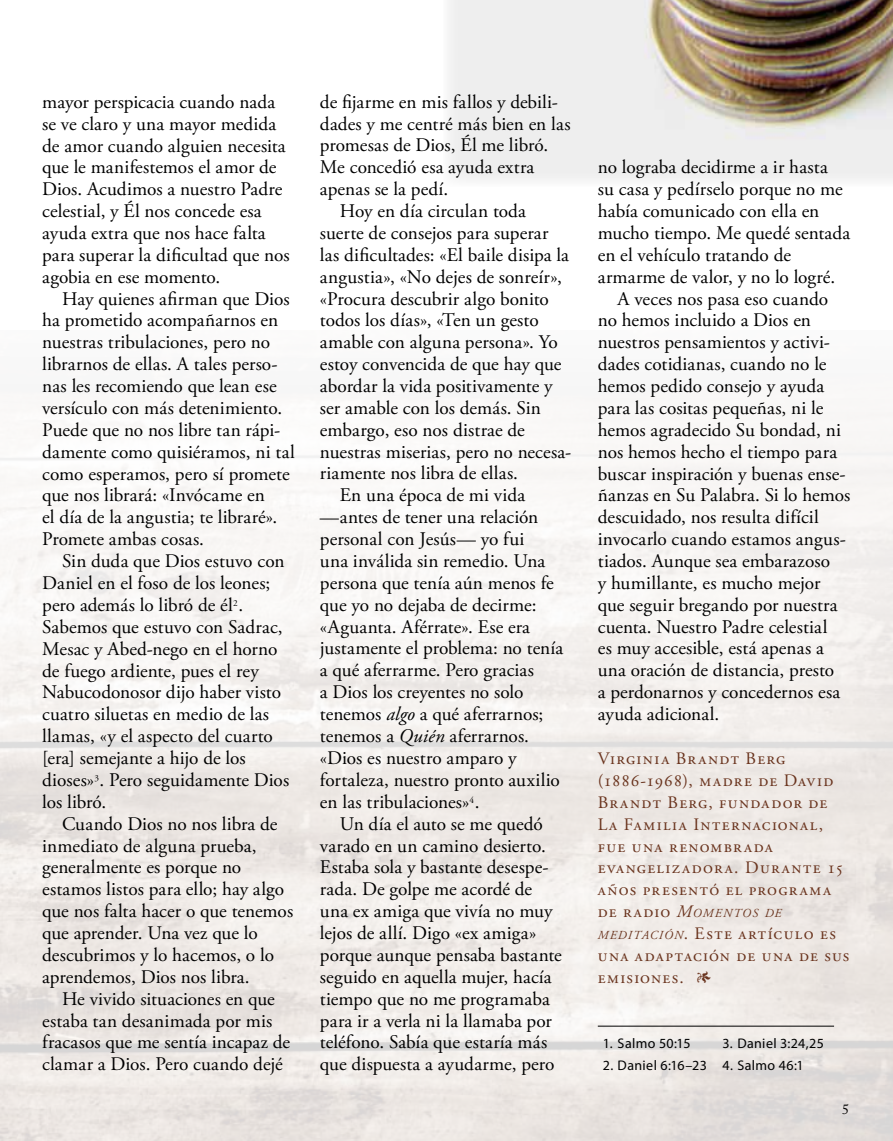
<style>
.page{position:relative;width:893px;height:1141px;background:#fff}
.page>*{position:absolute;margin:0;border:0;box-sizing:border-box;transform-origin:0 0}
.t1{font:19.25px/21.9px "Adobe Garamond Pro";letter-spacing:-.01em;color:#000}
.t2{font:17.5px/21.9px "Adobe Garamond Pro";letter-spacing:.08em;color:#6a341e}
.t3{font:14px "Myriad Pro";letter-spacing:.025em;color:#000}
.t4{font:14px "Adobe Caslon Pro";color:#000}
.t5{font:italic 12.25px "Adobe Garamond Pro";letter-spacing:.095em;color:#6a341e}
.s1{font-style:italic}
.s2{font-style:normal;font-size:17.5px}
.s3{font-size:17.5px}
.s4{font-style:italic;font-size:12.25px}
</style>
<div class="page">
<img style="left:449px;top:0;width:444px;height:180px">
<hr style="left:598px;top:1026px;width:236px;height:1px;background:#000">
<p class="t1" style="left:42px;top:91px;width:249px">mayor perspicacia cuando nada se ve claro y una mayor medida de amor cuando alguien necesita que le manifestemos el amor de<br>Dios. Acudimos a nuestro Padre celestial, y Él nos concede esa ayuda extra que nos hace falta para superar la dificultad que nos agobia en ese momento.</p>
<p class="t1" style="left:42px;top:288px;width:254px;text-indent:20px">Hay quienes afirman que Dios ha prometido acompañarnos en nuestras tribulaciones, pero no librarnos de ellas. A tales perso&shy;nas les recomiendo que lean ese versículo con más detenimiento.<br>Puede que no nos libre tan rápi&shy;damente como quisiéramos, ni tal como esperamos, pero sí promete que nos librará: «Invócame en<br>el día de la angustia; te libraré».<br>Promete ambas cosas.</p>
<p class="t1" style="left:42px;top:551px;width:249px;text-indent:20px">Sin duda que Dios estuvo con<br>Daniel en el foso de los leones; pero además lo libró de él<sup>2</sup>.<br>Sabemos que estuvo con Sadrac,<br>Mesac y Abed-nego en el horno de fuego ardiente, pues el rey<br>Nabucodonosor dijo haber visto cuatro siluetas en medio de las llamas, «y el aspecto del cuarto [era] semejante a hijo de los dioses»<sup>3</sup>. Pero seguidamente Dios los libró.</p>
<p class="t1" style="left:42px;top:813px;width:253px;text-indent:20px">Cuando Dios no nos libra de inmediato de alguna prueba, generalmente es porque no estamos listos para ello; hay algo que nos falta hacer o que tenemos que aprender. Una vez que lo descubrimos y lo hacemos, o lo aprendemos, Dios nos libra.</p>
<p class="t1" style="left:42px;top:988px;width:250px;text-indent:20px">He vivido situaciones en que estaba tan desanimada por mis fracasos que me sentía incapaz de clamar a Dios. Pero cuando dejé</p>
<p class="t1" style="left:320px;top:91px;width:240px">de fijarme en mis fallos y debili-</p>
<p class="t1" style="left:320px;top:113px;width:252px">dades y me centré más bien en las</p>
<p class="t1" style="left:320px;top:135px;width:230px">promesas de Dios, Él me libró.</p>
<p class="t1" style="left:320px;top:157px;width:216px">Me concedió esa ayuda extra</p>
<p class="t1" style="left:320px;top:179px;width:130px">apenas se la pedí.</p>
<p class="t1" style="left:340px;top:201px;width:188px">Hoy en día circulan toda</p>
<p class="t1" style="left:320px;top:223px;width:230px">suerte de consejos para superar</p>
<p class="t1" style="left:320px;top:244px;width:251px">las dificultades: «El baile disipa la</p>
<p class="t1" style="left:320px;top:266px;width:243px">angustia», «No dejes de sonreír»,</p>
<p class="t1" style="left:320px;top:288px;width:230px">«Procura descubrir algo bonito</p>
<p class="t1" style="left:320px;top:310px;width:220px">todos los días», «Ten un gesto</p>
<p class="t1" style="left:320px;top:332px;width:239px">amable con alguna persona». Yo</p>
<p class="t1" style="left:320px;top:354px;width:243px">estoy convencida de que hay que</p>
<p class="t1" style="left:320px;top:376px;width:234px">abordar la vida positivamente y</p>
<p class="t1" style="left:320px;top:397px;width:222px">ser amable con los demás. Sin</p>
<p class="t1" style="left:320px;top:419px;width:206px">embargo, eso nos distrae de</p>
<p class="t1" style="left:320px;top:441px;width:253px">nuestras miserias, pero no necesa-</p>
<p class="t1" style="left:320px;top:463px;width:200px">riamente nos libra de ellas.</p>
<p class="t1" style="left:340px;top:485px;width:187px">En una época de mi vida</p>
<p class="t1" style="left:320px;top:507px;width:220px">—antes de tener una relación</p>
<p class="t1" style="left:320px;top:529px;width:206px">personal con Jesús— yo fui</p>
<p class="t1" style="left:320px;top:551px;width:227px">una inválida sin remedio. Una</p>
<p class="t1" style="left:320px;top:572px;width:235px">persona que tenía aún menos fe</p>
<p class="t1" style="left:320px;top:594px;width:218px">que yo no dejaba de decirme:</p>
<p class="t1" style="left:320px;top:616px;width:212px">«Aguanta. Aférrate». Ese era</p>
<p class="t1" style="left:320px;top:638px;width:245px">justamente el problema: no tenía</p>
<p class="t1" style="left:320px;top:660px;width:215px">a qué aferrarme. Pero gracias</p>
<p class="t1" style="left:320px;top:682px;width:205px">a Dios los creyentes no solo</p>
<p class="t1" style="left:320px;top:704px;width:225px">tenemos <span class="s1">algo</span> a qué aferrarnos;</p>
<p class="t1" style="left:320px;top:726px;width:211px">tenemos a <span class="s1">Quién</span> aferrarnos.</p>
<p class="t1" style="left:320px;top:747px;width:198px">«Dios es nuestro amparo y</p>
<p class="t1" style="left:320px;top:769px;width:241px">fortaleza, nuestro pronto auxilio</p>
<p class="t1" style="left:320px;top:791px;width:161px">en las tribulaciones»<sup>4</sup>.</p>
<p class="t1" style="left:340px;top:813px;width:205px">Un día el auto se me quedó</p>
<p class="t1" style="left:320px;top:835px;width:227px">varado en un camino desierto.</p>
<p class="t1" style="left:320px;top:857px;width:230px">Estaba sola y bastante desespe-</p>
<p class="t1" style="left:320px;top:879px;width:214px">rada. De golpe me acordé de</p>
<p class="t1" style="left:320px;top:901px;width:234px">una ex amiga que vivía no muy</p>
<p class="t1" style="left:320px;top:923px;width:218px">lejos de allí. Digo «ex amiga»</p>
<p class="t1" style="left:320px;top:945px;width:243px">porque aunque pensaba bastante</p>
<p class="t1" style="left:320px;top:966px;width:233px">seguido en aquella mujer, hacía</p>
<p class="t1" style="left:320px;top:988px;width:231px">tiempo que no me programaba</p>
<p class="t1" style="left:320px;top:1010px;width:233px">para ir a verla ni la llamaba por</p>
<p class="t1" style="left:320px;top:1032px;width:229px">teléfono. Sabía que estaría más</p>
<p class="t1" style="left:320px;top:1054px;width:236px">que dispuesta a ayudarme, pero</p>
<p class="t1" style="left:598px;top:157px;width:232px">no lograba decidirme a ir hasta</p>
<p class="t1" style="left:598px;top:179px;width:246px">su casa y pedírselo porque no me</p>
<p class="t1" style="left:598px;top:201px;width:223px">había comunicado con ella en</p>
<p class="t1" style="left:598px;top:223px;width:254px">mucho tiempo. Me quedé sentada</p>
<p class="t1" style="left:598px;top:244px;width:195px">en el vehículo tratando de</p>
<p class="t1" style="left:598px;top:266px;width:239px">armarme de valor, y no lo logré.</p>
<p class="t1" style="left:618px;top:288px;width:212px">A veces nos pasa eso cuando</p>
<p class="t1" style="left:598px;top:310px;width:215px">no hemos incluido a Dios en</p>
<p class="t1" style="left:598px;top:332px;width:234px">nuestros pensamientos y activi-</p>
<p class="t1" style="left:598px;top:354px;width:230px">dades cotidianas, cuando no le</p>
<p class="t1" style="left:598px;top:376px;width:228px">hemos pedido consejo y ayuda</p>
<p class="t1" style="left:598px;top:398px;width:227px">para las cositas pequeñas, ni le</p>
<p class="t1" style="left:598px;top:419px;width:245px">hemos agradecido Su bondad, ni</p>
<p class="t1" style="left:598px;top:441px;width:241px">nos hemos hecho el tiempo para</p>
<p class="t1" style="left:598px;top:463px;width:249px">buscar inspiración y buenas ense-</p>
<p class="t1" style="left:598px;top:485px;width:254px">ñanzas en Su Palabra. Si lo hemos</p>
<p class="t1" style="left:598px;top:507px;width:222px">descuidado, nos resulta difícil</p>
<p class="t1" style="left:598px;top:529px;width:249px">invocarlo cuando estamos angus-</p>
<p class="t1" style="left:598px;top:551px;width:234px">tiados. Aunque sea embarazoso</p>
<p class="t1" style="left:598px;top:572px;width:224px">y humillante, es mucho mejor</p>
<p class="t1" style="left:598px;top:594px;width:241px">que seguir bregando por nuestra</p>
<p class="t1" style="left:598px;top:616px;width:231px">cuenta. Nuestro Padre celestial</p>
<p class="t1" style="left:598px;top:638px;width:228px">es muy accesible, está apenas a</p>
<p class="t1" style="left:598px;top:660px;width:238px">una oración de distancia, presto</p>
<p class="t1" style="left:598px;top:682px;width:244px">a perdonarnos y concedernos esa</p>
<p class="t1" style="left:598px;top:704px;width:123px">ayuda adicional.</p>
<p class="t2" style="left:598px;top:748px;width:248px">Virginia Brandt Berg (1886-1968), madre de David<br>Brandt Berg, fundador de<br>La Familia Internacional, fue una renombrada evangelizadora. Durante 15 años presentó el programa</p>
<p class="t5" style="left:598px;top:906px;width:185px"><span class="s2">de radio</span> <span class="s3">M</span>OMENTOS DE</p>
<p class="t2" style="left:598px;top:923px;width:253px"><span class="s4">MEDITACIÓN</span>. Este artículo es una adaptación de una de sus emisiones. 1</p>
<p class="t3" style="left:603px;top:1035px;width:89px">1. Salmo 50:15</p>
<p class="t3" style="left:603px;top:1057px;width:106px">2. Daniel 6:16–23</p>
<p class="t3" style="left:722px;top:1035px;width:103px">3. Daniel 3:24,25</p>
<p class="t3" style="left:722px;top:1057px;width:83px">4. Salmo 46:1</p>
<p class="t4" style="left:842px;top:1101px;width:8px">5</p>
</div>
